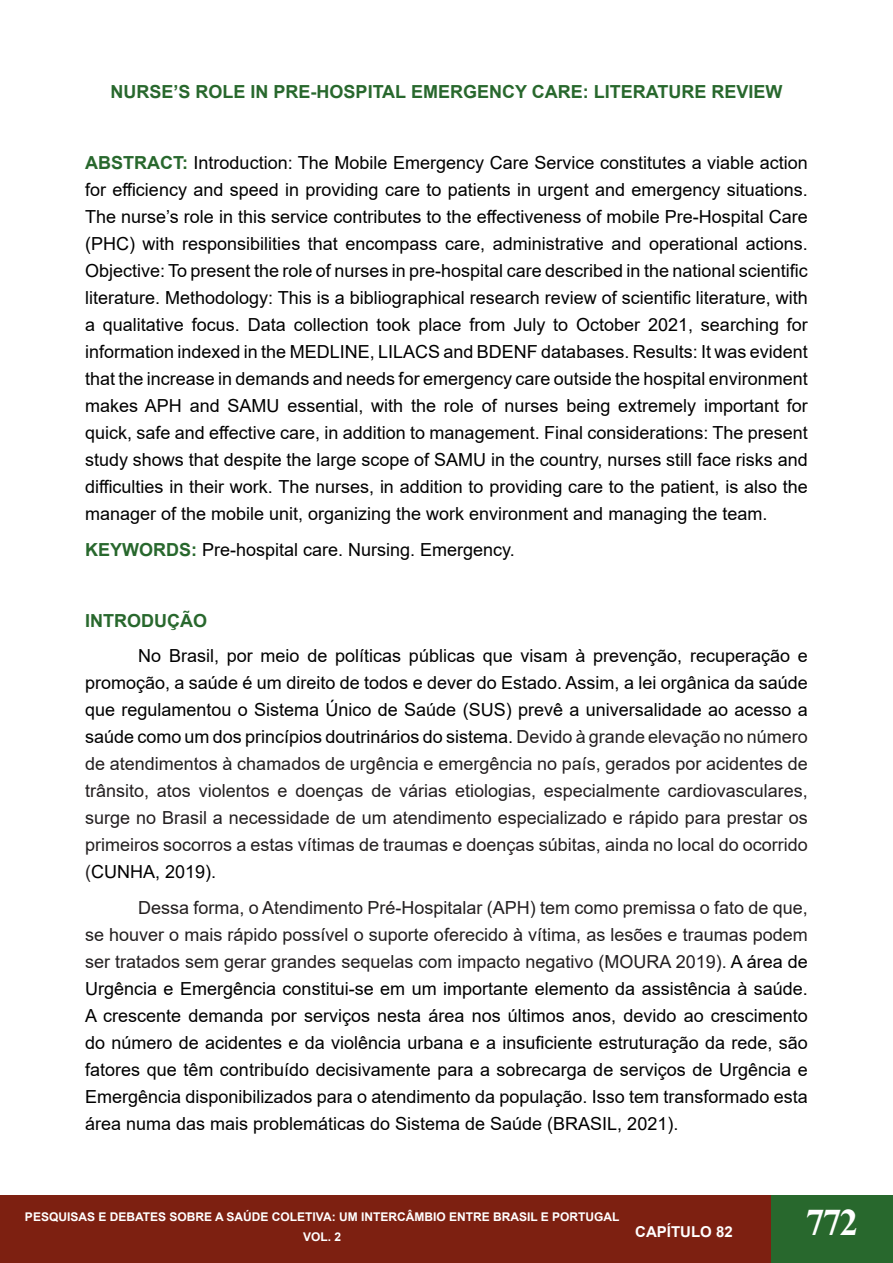
<style>
.page{position:relative;width:893px;height:1263px;background:#fff}
.page>*{position:absolute;margin:0;border:0;box-sizing:border-box;transform-origin:0 0}
.t1{font:700 37.5px "Times New Roman";color:#fff}
.t2{font:18px/27px "Arial";color:#000;text-align:justify}
.t3{font:18px/27px "Arial";color:#231f20;text-align:justify}
.t4{font:700 18px "Arial";color:#28682d}
.t5{font:700 15px "Arial";color:#fff}
.t6{font:700 12px/20.2px "Arial";color:#fff;text-align:center}
.s1{font-weight:700;color:#28682d}
.s2{color:#000}
.s3{color:#231f20}
</style>
<div class="page">
<div style="left:0;top:1196px;width:893px;height:67px;background:#7d2011"></div>
<div style="left:771px;top:1196px;width:122px;height:67px;background:#28682d"></div>
<p class="t4" style="left:111px;top:79px;width:673px">NURSE’S ROLE IN PRE-HOSPITAL EMERGENCY CARE: LITERATURE REVIEW</p>
<p class="t2" style="left:85px;top:149px;width:724px"><span class="s1">ABSTRACT:</span> Introduction: The Mobile Emergency Care Service constitutes a viable action for efficiency and speed in providing care to patients in urgent and emergency situations.<br>The nurse’s role in this service contributes to the effectiveness of mobile Pre-Hospital Care (PHC) with responsibilities that encompass care, administrative and operational actions.<br>Objective: To present the role of nurses in pre-hospital care described in the national scientific literature. Methodology: This is a bibliographical research review of scientific literature, with a qualitative focus. Data collection took place from July to October 2021, searching for information indexed in the MEDLINE, LILACS and BDENF databases. Results: It was evident that the increase in demands and needs for emergency care outside the hospital environment makes APH and SAMU essential, with the role of nurses being extremely important for quick, safe and effective care, in addition to management. Final considerations: The present study shows that despite the large scope of SAMU in the country, nurses still face risks and difficulties in their work. The nurses, in addition to providing care to the patient, is also the manager of the mobile unit, organizing the work environment and managing the team.</p>
<p class="t2" style="left:85px;top:536px;width:431px"><span class="s1">KEYWORDS:</span> Pre-hospital care. Nursing. Emergency.</p>
<p class="t4" style="left:85px;top:608px;width:123px">INTRODUÇÃO</p>
<p class="t3" style="left:85px;top:642px;width:724px;text-indent:53px"><span class="s2">No Brasil, por meio de políticas públicas que visam à prevenção, recuperação e promoção, a saúde é um direito de todos e dever do Estado. Assim, a lei orgânica da saúde que regulamentou o Sistema Único de Saúde (SUS) prevê a universalidade ao acesso a saúde como um dos princípios doutrinários do sistema.</span> Devido à grande elevação no número de atendimentos à chamados de urgência e emergência no país, gerados por acidentes de trânsito, atos violentos e doenças de várias etiologias, especialmente cardiovasculares, surge no Brasil a necessidade de um atendimento especializado e rápido para prestar os primeiros socorros a estas vítimas de traumas e doenças súbitas, ainda no local do ocorrido (<span class="s2">CUNHA, 2019).</span></p>
<p class="t2" style="left:85px;top:894px;width:724px;text-indent:53px"><span class="s3">Dessa forma, o Atendimento Pré-Hospitalar (APH) tem como premissa o fato de que, se houver o mais rápido possível o suporte oferecido à vítima, as lesões e traumas podem ser tratados sem gerar grandes sequelas com impacto negativo (MOURA 2019).</span> A área de Urgência e Emergência constitui-se em um importante elemento da assistência à saúde.<br>A crescente demanda por serviços nesta área nos últimos anos, devido ao crescimento do número de acidentes e da violência urbana e a insuficiente estruturação da rede, são fatores que têm contribuído decisivamente para a sobrecarga de serviços de Urgência e Emergência disponibilizados para o atendimento da população. Isso tem transformado esta área numa das mais problemáticas do Sistema de Saúde (BRASIL, 2021).</p>
<p class="t6" style="left:25px;top:1207px;width:596px">PESQUISAS E DEBATES SOBRE A SAÚDE COLETIVA: UM INTERCÂMBIO ENTRE BRASIL E PORTUGAL<br>VOL. 2</p>
<p class="t5" style="left:635px;top:1221px;width:99px">CAPÍTULO 82</p>
<h1 class="t1" style="left:806px;top:1195px;width:54px">772</h1>
</div>
